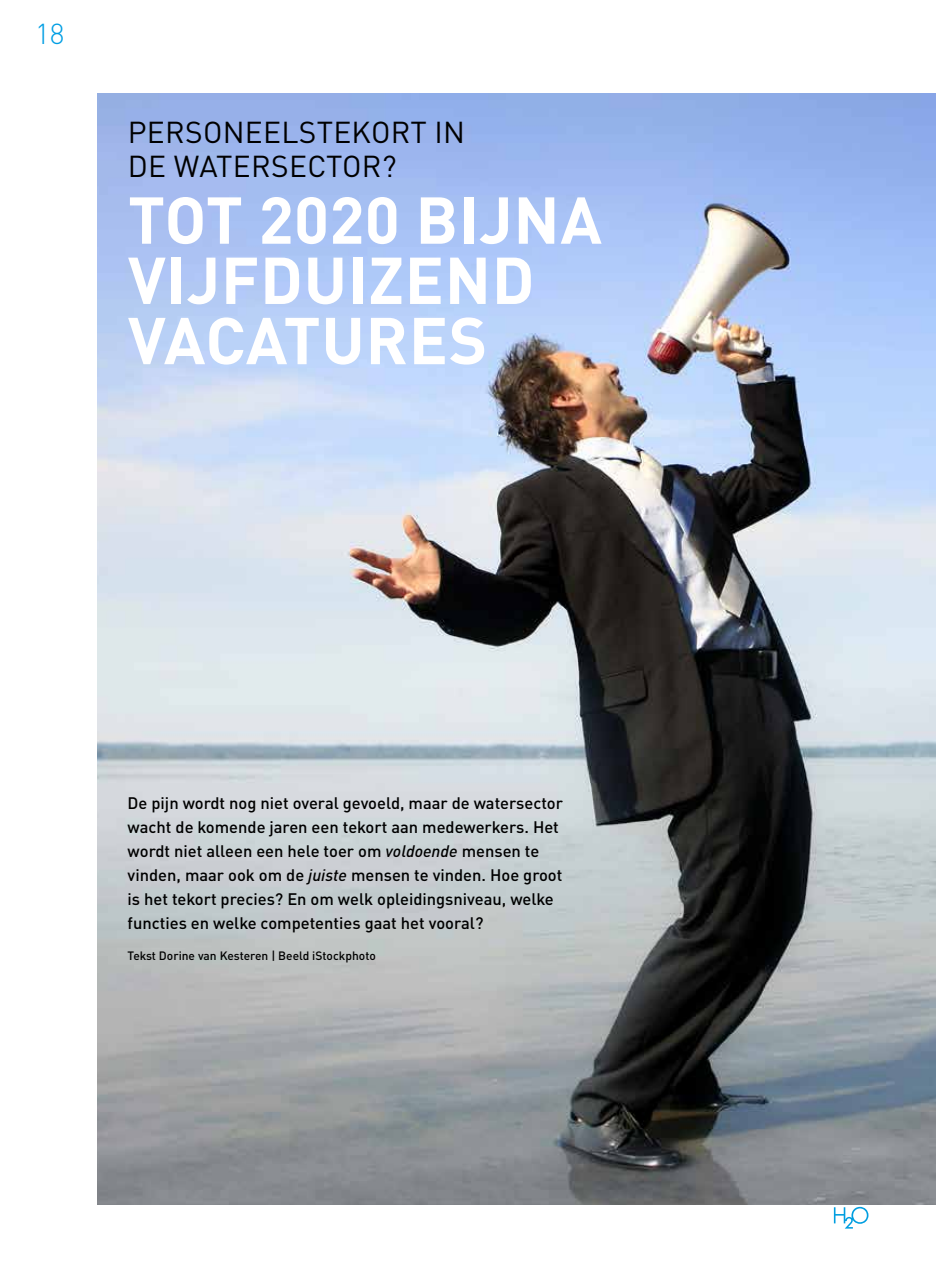
<style>
.page{position:relative;width:936px;height:1263px;background:#fff}
.page>*{position:absolute;margin:0;border:0;box-sizing:border-box;transform-origin:0 0}
.t1{font:700 65.1px/60.3px "DIN Pro";letter-spacing:.01em;color:#fff}
.t2{font:29.85px/34px "DIN Pro";letter-spacing:.01em;color:#000}
.t3{font:300 28.5px "DIN Pro";color:#009ee3}
.t4{font:500 16.5px/24px "DIN Pro";color:#000}
.t5{font:500 12px "DIN Pro";color:#000}
.s1{font-style:italic}
</style>
<div class="page">
<svg style="left:833px;top:1207px;width:35px;height:21px"></svg>
<img style="left:98px;top:94px;width:837px;height:1110px">
<h3 class="t3" style="left:35px;top:12px;width:31px">18</h3>
<h2 class="t2" style="left:128px;top:113px;width:339px">PERSONEELSTEKORT IN<br>DE WATERSECTOR?</h2>
<h1 class="t1" style="left:128px;top:182px;width:475px">TOT 2020 BIJNA<br>VIJFDUIZEND<br>VACATURES</h1>
<p class="t4" style="left:128px;top:789px;width:437px">De pijn wordt nog niet overal gevoeld, maar de watersector wacht de komende jaren een tekort aan medewerkers. Het wordt niet alleen een hele toer om <span class="s1">voldoende</span> mensen te vinden, maar ook om de <span class="s1">juiste</span> mensen te vinden. Hoe groot is het tekort precies? En om welk opleidingsniveau, welke functies en welke competenties gaat het vooral?</p>
<p class="t5" style="left:128px;top:946px;width:250px">Tekst Dorine van Kesteren | Beeld iStockphoto</p>
</div>
